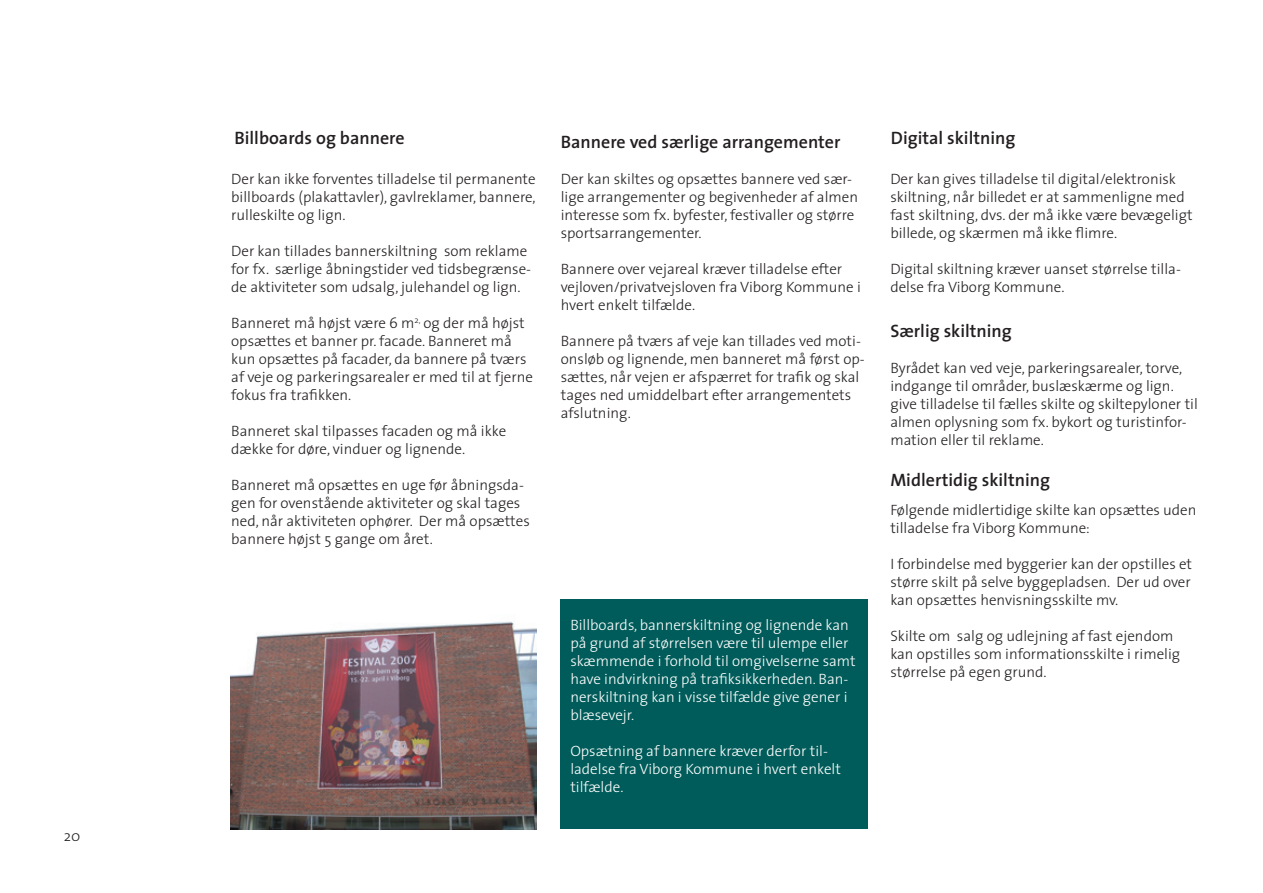
<style>
.page{position:relative;width:1263px;height:893px;background:#fff}
.page>*{position:absolute;margin:0;border:0;box-sizing:border-box;transform-origin:0 0}
.Brødtekst{font:600 18px "The Sans";color:#231f20}
.Brødtekst-2{font:300 15px/18px "The Sans";color:#231f20}
.Brødtekst-3{font:300 15px/18px "The Sans";color:#fff}
</style>
<div class="page">
<div style="left:560px;top:600px;width:308px;height:229px;background:#005c5a"></div>
<img style="left:231px;top:621px;width:306px;height:208px">
<p class="Brødtekst-2" style="left:64px;top:826px;width:18px">20</p>
<p class="Brødtekst" style="left:234px;top:127px;width:172px">Billboards og bannere</p>
<p class="Brødtekst-2" style="left:231px;top:170px;width:306px;text-align:justify">Der kan ikke forventes tilladelse til permanente billboards (plakattavler), gavlreklamer, bannere, rulleskilte og lign.</p>
<p class="Brødtekst-2" style="left:231px;top:242px;width:301px">Der kan tillades bannerskiltning som reklame for fx. særlige åbningstider ved tidsbegrænse&shy;de aktiviteter som udsalg, julehandel og lign.</p>
<p class="Brødtekst-2" style="left:231px;top:314px;width:303px">Banneret må højst være 6 m<sup>2,</sup> og der må højst opsættes et banner pr. facade. Banneret må kun opsættes på facader, da bannere på tværs af veje og parkeringsarealer er med til at fjerne fokus fra trafikken.</p>
<p class="Brødtekst-2" style="left:231px;top:422px;width:276px">Banneret skal tilpasses facaden og må ikke dække for døre, vinduer og lignende.</p>
<p class="Brødtekst-2" style="left:231px;top:476px;width:300px">Banneret må opsættes en uge før åbningsda&shy;gen for ovenstående aktiviteter og skal tages ned, når aktiviteten ophører. Der må opsættes bannere højst 5 gange om året.</p>
<p class="Brødtekst" style="left:561px;top:130px;width:281px">Bannere ved særlige arrangementer</p>
<p class="Brødtekst-2" style="left:561px;top:170px;width:299px">Der kan skiltes og opsættes bannere ved sær&shy;lige arrangementer og begivenheder af almen interesse som fx. byfester, festivaller og større sportsarrangementer.</p>
<p class="Brødtekst-2" style="left:561px;top:260px;width:302px">Bannere over vejareal kræver tilladelse efter vejloven/privatvejsloven fra Viborg Kommune i hvert enkelt tilfælde.</p>
<p class="Brødtekst-2" style="left:561px;top:332px;width:306px">Bannere på tværs af veje kan tillades ved moti&shy;onsløb og lignende, men banneret må først op&shy;sættes, når vejen er afspærret for trafik og skal tages ned umiddelbart efter arrangementets afslutning.</p>
<p class="Brødtekst-3" style="left:570px;top:616px;width:287px">Billboards, bannerskiltning og lignende kan på grund af størrelsen være til ulempe eller skæmmende i forhold til omgivelserne samt have indvirkning på trafiksikkerheden. Ban&shy;nerskiltning kan i visse tilfælde give gener i blæsevejr.</p>
<p class="Brødtekst-3" style="left:570px;top:742px;width:272px">Opsætning af bannere kræver derfor til&shy;ladelse fra Viborg Kommune i hvert enkelt tilfælde.</p>
<p class="Brødtekst" style="left:891px;top:127px;width:126px">Digital skiltning</p>
<p class="Brødtekst-2" style="left:890px;top:170px;width:304px">Der kan gives tilladelse til digital/elektronisk skiltning, når billedet er at sammenligne med fast skiltning, dvs. der må ikke være bevægeligt billede, og skærmen må ikke flimre.</p>
<p class="Brødtekst-2" style="left:890px;top:260px;width:292px">Digital skiltning kræver uanset størrelse tilla&shy;delse fra Viborg Kommune.</p>
<p class="Brødtekst" style="left:890px;top:319px;width:123px">Særlig skiltning</p>
<p class="Brødtekst-2" style="left:890px;top:359px;width:309px">Byrådet kan ved veje, parkeringsarealer, torve, indgange til områder, buslæskærme og lign. give tilladelse til fælles skilte og skiltepyloner til almen oplysning som fx. bykort og turistinfor&shy;mation eller til reklame.</p>
<p class="Brødtekst" style="left:890px;top:468px;width:161px">Midlertidig skiltning</p>
<p class="Brødtekst-2" style="left:890px;top:501px;width:308px">Følgende midlertidige skilte kan opsættes uden tilladelse fra Viborg Kommune:</p>
<p class="Brødtekst-2" style="left:890px;top:555px;width:303px;text-align:justify">I forbindelse med byggerier kan der opstilles et større skilt på selve byggepladsen. Der ud over kan opsættes henvisningsskilte mv.</p>
<p class="Brødtekst-2" style="left:890px;top:627px;width:291px">Skilte om salg og udlejning af fast ejendom kan opstilles som informationsskilte i rimelig størrelse på egen grund.</p>
</div>
